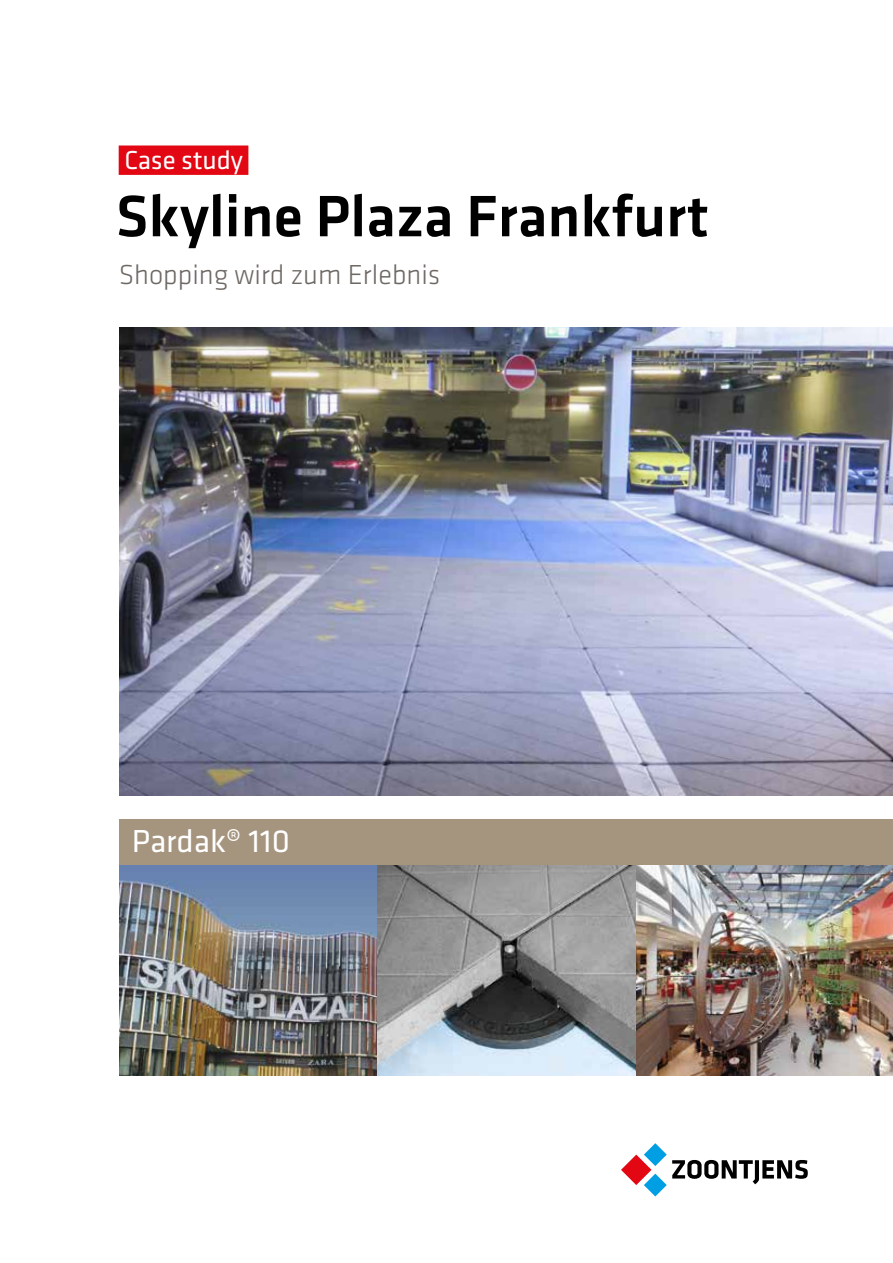
<style>
.page{position:relative;width:893px;height:1263px;background:#fff}
.page>*{position:absolute;margin:0;border:0;box-sizing:border-box;transform-origin:0 0}
.t1{font:500 60.6px "Klavika Basic";color:#000}
.t2{font:33px "Klavika Basic";color:#fff}
.t3{font:300 28.5px "Klavika Basic";color:#6e6864}
.t4{font:27px "Klavika Basic";letter-spacing:-.005em;color:#fff}
</style>
<div class="page">
<img style="left:119px;top:327px;width:774px;height:468px">
<svg style="left:621px;top:1143px;width:187px;height:53px"></svg>
<div style="left:119px;top:145px;width:129px;height:30px;background:#e30613"></div>
<div style="left:119px;top:819px;width:774px;height:46px;background:#a5947e"></div>
<img style="left:119px;top:865px;width:774px;height:211px">
<p class="t4" style="left:124px;top:142px;width:120px">Case study</p>
<h1 class="t1" style="left:116px;top:175px;width:594px">Skyline Plaza Frankfurt</h1>
<p class="t3" style="left:119px;top:257px;width:323px">Shopping wird zum Erlebnis</p>
<p class="t2" style="left:132px;top:820px;width:160px">Pardak® 110</p>
</div>
